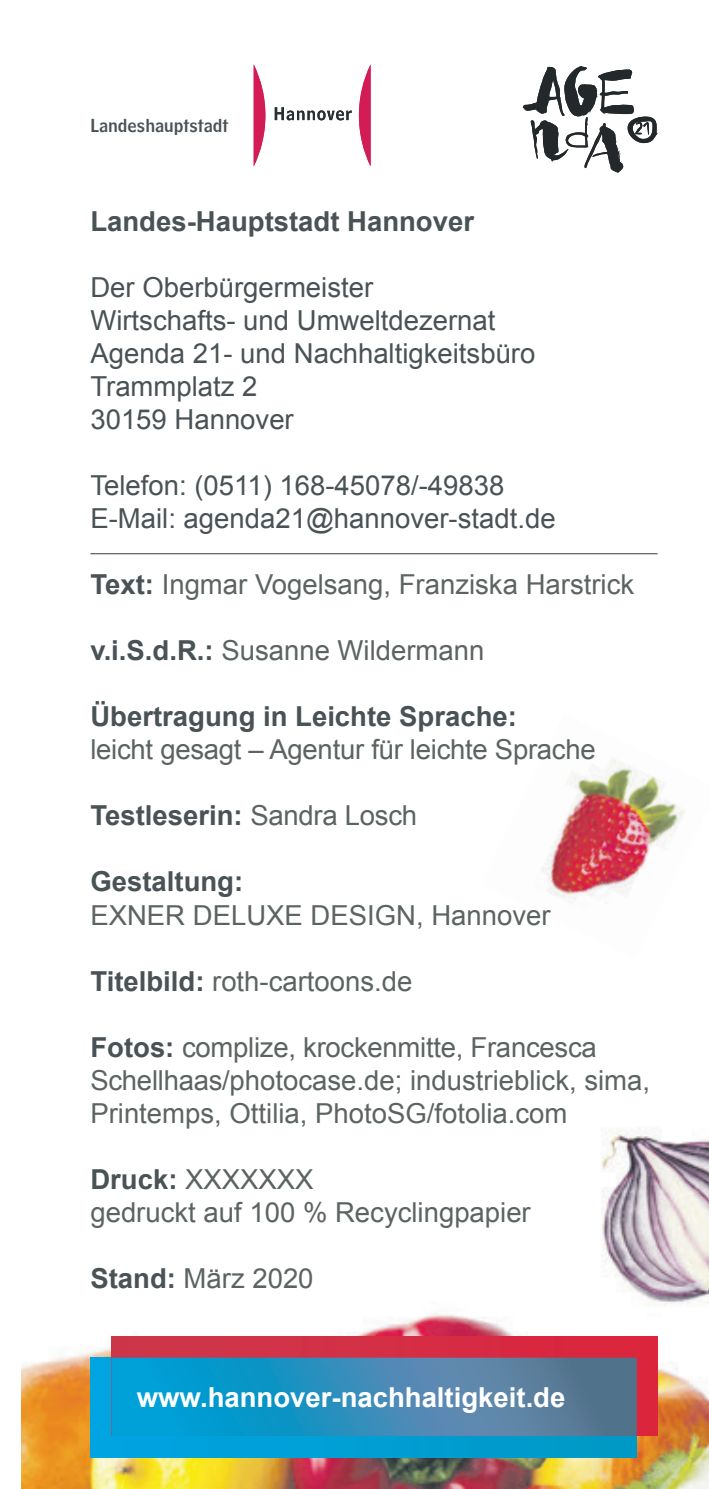
<style>
.page{position:relative;width:709px;height:1489px;background:#fff}
.page>*{position:absolute;margin:0;border:0;box-sizing:border-box;transform-origin:0 0}
.t1{font:27.5px/33px "Arial";color:#5c6461}
.t2{font:27.5px/33px "Arial";color:#495255}
.t3{font:700 27.5px "Arial";color:#495255}
.t4{font:27.5px "Arial";color:#fff}
.t5{font:700 27.5px "Arial";color:#fff}
.t6{font:17.5px "HM Headline";color:#495255}
.s1{font-weight:700;color:#495255}
.s2{font-weight:400;color:#5c6461}
</style>
<div class="page">
<img style="left:21px;top:1313px;width:688px;height:175px">
<img style="left:541px;top:758px;width:144px;height:146px">
<img style="left:574px;top:1127px;width:135px;height:195px">
<svg style="left:90px;top:1357px;width:546px;height:99px;background:#029dd3"></svg>
<div style="left:112px;top:1336px;width:545px;height:99px;background:#d62d45"></div>
<svg style="left:112px;top:1357px;width:524px;height:78px;background:#348bb5"></svg>
<svg style="left:359px;top:66px;width:11px;height:99px"></svg>
<svg style="left:254px;top:65px;width:11px;height:101px"></svg>
<svg style="left:275px;top:107px;width:77px;height:13px"></svg>
<svg style="left:523px;top:66px;width:135px;height:107px"></svg>
<hr style="left:90px;top:553px;width:567px;height:1px;background:#5c6461">
<p class="t6" style="left:90px;top:111px;width:139px">Landeshauptstadt</p>
<p class="t3" style="left:90px;top:203px;width:385px">Landes-Hauptstadt Hannover</p>
<p class="t2" style="left:90px;top:271px;width:446px">Der Oberbürgermeister<br>Wirtschafts- und Umweltdezernat<br>Agenda 21- und Nachhaltigkeitsbüro<br>Trammplatz 2<br>30159 Hannover</p>
<p class="t2" style="left:90px;top:469px;width:467px">Telefon: (0511) 168-45078/-49838<br>E-Mail: agenda21@hannover-stadt.de</p>
<p class="t1" style="left:90px;top:568px;width:545px"><span class="s1">Text:</span> Ingmar Vogelsang, Franziska Harstrick</p>
<p class="t1" style="left:90px;top:634px;width:395px"><span class="s1">v.i.S.d.R.:</span> Susanne Wildermann</p>
<p class="t3" style="left:90px;top:698px;width:428px">Übertragung in Leichte Sprache:</p>
<p class="t1" style="left:90px;top:733px;width:507px">leicht gesagt – Agentur für leichte Sprache</p>
<p class="t3" style="left:90px;top:797px;width:328px">Testleserin: <span class="s2">Sandra Losch</span></p>
<p class="t3" style="left:90px;top:863px;width:154px">Gestaltung:</p>
<p class="t1" style="left:90px;top:898px;width:461px">EXNER DELUXE DESIGN, Hannover</p>
<p class="t1" style="left:90px;top:964px;width:323px"><span class="s1">Titelbild:</span> roth-cartoons.de</p>
<p class="t1" style="left:90px;top:1030px;width:561px"><span class="s1">Fotos:</span> complize, krockenmitte, Francesca<br>Schellhaas/photocase.de; industrieblick, sima,<br>Printemps, Ottilia, PhotoSG/fotolia.com</p>
<p class="t1" style="left:90px;top:1162px;width:442px"><span class="s1">Druck:</span> XXXXXXX<br>gedruckt auf 100 % Recyclingpapier</p>
<p class="t1" style="left:90px;top:1261px;width:225px"><span class="s1">Stand:</span> März 2020</p>
<p class="t5" style="left:200px;top:1378px;width:367px">.hannover-nac haltigkeit.de</p>
<p class="t4" style="left:139px;top:1380px;width:397px">www.hannover-nachhaltigkeit.de</p>
</div>
